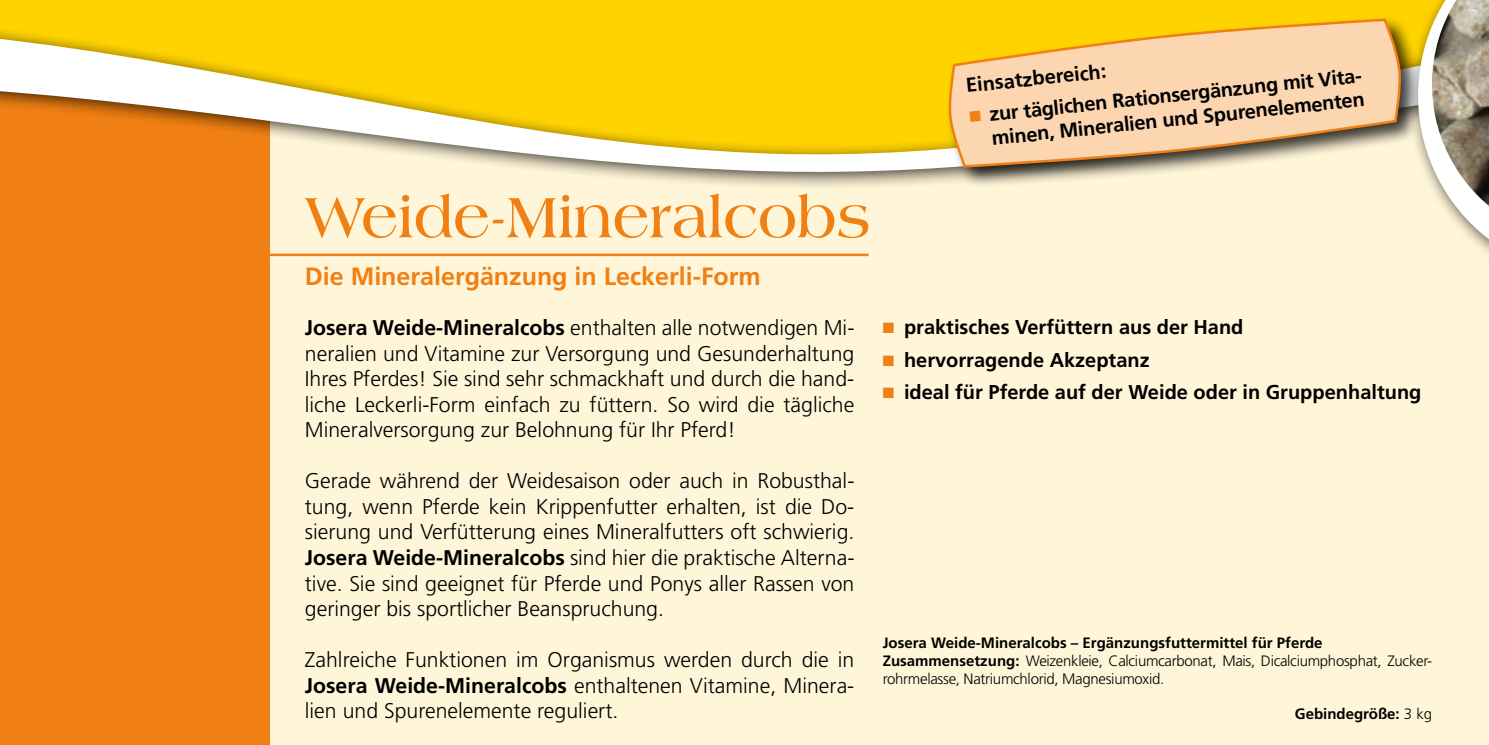
<style>
.page{position:relative;width:1489px;height:745px;background:#fff}
.page>*{position:absolute;margin:0;border:0;box-sizing:border-box;transform-origin:0 0}
.t1{font:700 60px "Americana BT";color:#f08013}
.t2{font:700 25px "Frutiger LT Std";color:#f08013}
.t3{font:300 21.25px/25.5px "Frutiger LT Std";color:#000;text-align:justify}
.t4{font:700 20px/24px "Frutiger LT Std";color:#000;text-align:right}
.t5{font:300 15px/18px "Frutiger LT Std";letter-spacing:-.02em;color:#000}
.t6{font:700 15px "Frutiger LT Std";color:#000}
.s1{color:#f08013}
.s2{font-weight:700}
.s3{font-weight:300}
</style>
<div class="page">
<div style="left:0;top:53px;width:1488px;height:691px;background:#fff5d8"></div>
<div style="left:0;top:0;width:269px;height:744px;background:#f08013"></div>
<svg style="left:0;top:0;width:1406px;height:221px"></svg>
<div style="left:945px;top:15px;width:477px;height:174px;background:#000;opacity:.75"></div>
<svg style="left:945px;top:20px;width:458px;height:149px;background:#f0ca8f"></svg>
<div style="left:1406px;top:0;width:82px;height:295px;background:#000;opacity:.75"></div>
<svg style="left:1417px;top:0;width:71px;height:276px"></svg>
<img style="left:1431px;top:0;width:57px;height:206px">
<hr style="left:269px;top:253px;width:599px;height:3px;background:#f08013">
<p class="t4" style="left:964px;top:74px;width:142px;rotate:-6deg">Einsatzbereich:</p>
<p class="t4" style="left:968px;top:105px;width:399px;rotate:-6deg"><span class="s1">■</span> zur täglichen Rationsergänzung mit Vita&shy;minen, Mineralien und Spurenelementen</p>
<h1 class="t1" style="left:305px;top:180px;width:567px">Weide-Mineralcobs</h1>
<p class="t2" style="left:305px;top:261px;width:457px">Die Mineralergänzung in Leckerli-Form</p>
<p class="t3" style="left:305px;top:315px;width:551px"><span class="s2">Josera Weide-Mineralcobs</span> enthalten alle notwendigen Mi&shy;neralien und Vitamine zur Versorgung und Gesunderhaltung Ihres Pferdes! Sie sind sehr schmackhaft und durch die hand&shy;liche Leckerli-Form einfach zu füttern. So wird die tägliche Mineralversorgung zur Belohnung für Ihr Pferd!</p>
<p class="t3" style="left:305px;top:468px;width:551px">Gerade während der Weidesaison oder auch in Robusthal&shy;tung, wenn Pferde kein Krippenfutter erhalten, ist die Do&shy;sierung und Verfütterung eines Mineralfutters oft schwierig.<br><span class="s2">Josera Weide-Mineralcobs</span> sind hier die praktische Alterna&shy;tive. Sie sind geeignet für Pferde und Ponys aller Rassen von geringer bis sportlicher Beanspruchung.</p>
<p class="t3" style="left:305px;top:647px;width:551px">Zahlreiche Funktionen im Organismus werden durch die in <span class="s2">Josera Weide-Mineralcobs</span> enthaltenen Vitamine, Minera&shy;lien und Spurenelemente reguliert.</p>
<p class="t4" style="left:882px;top:315px;width:362px"><span class="s1">■</span> praktisches Verfüttern aus der Hand</p>
<p class="t4" style="left:882px;top:348px;width:268px"><span class="s1">■</span> hervorragende Akzeptanz</p>
<p class="t4" style="left:882px;top:380px;width:540px"><span class="s1">■</span> ideal für Pferde auf der Weide oder in Gruppenhaltung</p>
<p class="t5" style="left:882px;top:634px;width:551px"><span class="s2">Josera Weide-Mineralcobs – Ergänzungsfuttermittel für Pferde<br>Zusammensetzung:</span> Weizenkleie, Calciumcarbonat, Mais, Dicalciumphosphat, Zucker&shy;rohrmelasse, Natriumchlorid, Magnesiumoxid.</p>
<p class="t6" style="left:1294px;top:704px;width:139px">Gebindegröße: <span class="s3">3 kg</span></p>
</div>
